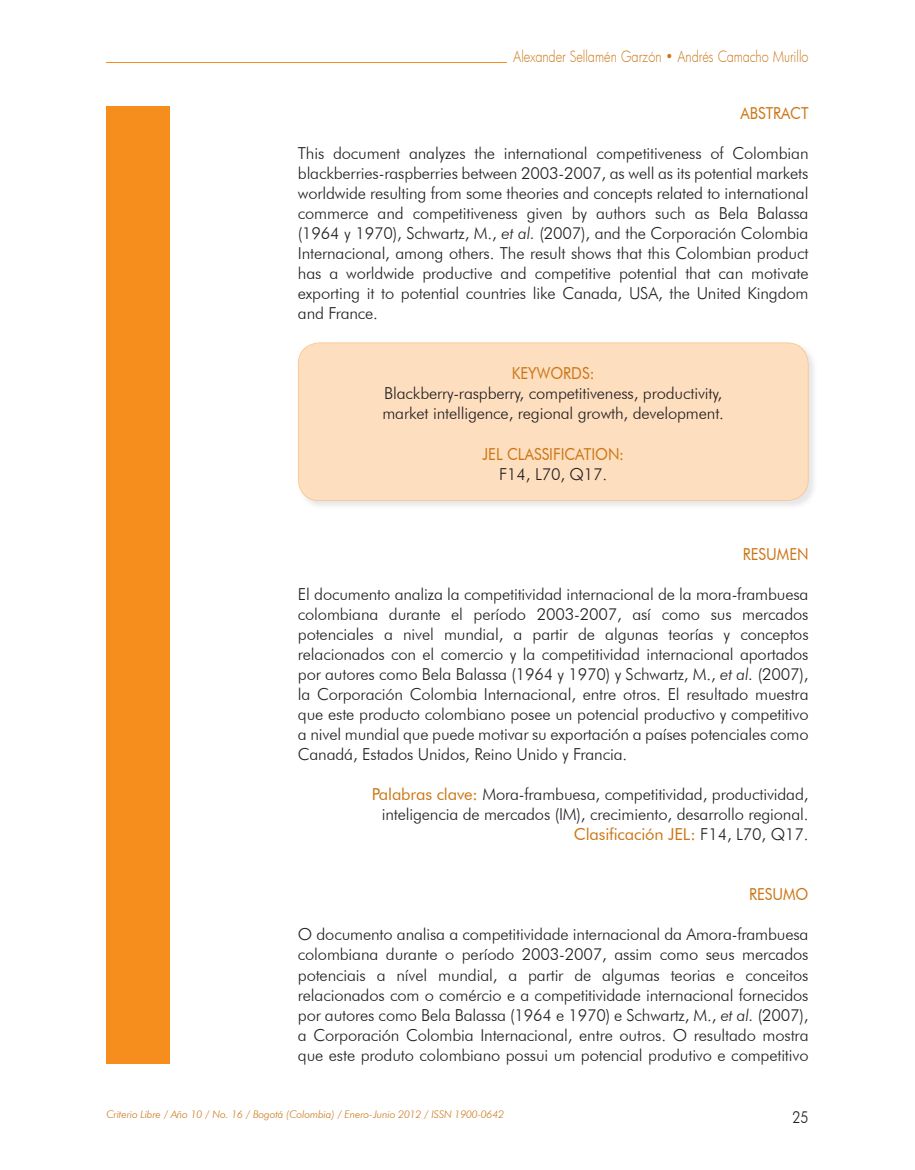
<style>
.page{position:relative;width:915px;height:1170px;background:#fff}
.page>*{position:absolute;margin:0;border:0;box-sizing:border-box;transform-origin:0 0}
.t1{font:300 16.5px/20.1px "Futura BT";letter-spacing:-.01em;color:#231f20;text-align:justify}
.t2{font:16.5px "Futura BT";color:#cb7616;scale:.9 1}
.t3{font:300 16.5px "Futura BT";letter-spacing:-.01em;color:#231f20;scale:.85 1}
.t4{font:300 15px "Futura";color:#cb7616;scale:.85 1}
.t5{font:italic 300 10.5px "Futura BT";letter-spacing:-.01em;color:#cb7616}
.s1{font-style:italic}
.s2{font-weight:400;color:#cb7616}
</style>
<div class="page">
<div style="left:106px;top:106px;width:64px;height:957px;background:#f68e1e"></div>
<hr style="left:106px;top:62px;width:400px;height:1px;background:#f68e1e">
<img style="left:297px;top:353px;width:517px;height:153px">
<div style="left:298px;top:342px;width:510px;height:159px;background:#fddebe"></div>
<p class="t4" style="left:513px;top:46px;width:349px">Alexander Sellamén Garzón • Andrés Camacho Murillo</p>
<p class="t2" style="left:740px;top:103px;width:77px">ABSTRACT</p>
<p class="t1" style="left:298px;top:143px;width:512px">this document analyzes the international competitiveness of colombian blackberries-raspberries between 2003-2007, as well as its potential markets worldwide resulting from some theories and concepts related to international commerce and competitiveness given by authors such as bela balassa (1964 y 1970), schwartz, m., <span class="s1">et al.</span> (2007), and the corporación colombia internacional, among others. the result shows that this colombian product has a worldwide productive and competitive potential that can motivate exporting it to potential countries like canada, usa, the united Kingdom and France.</p>
<p class="t2" style="left:511px;top:363px;width:94px">KEYWORDS:</p>
<p class="t1" style="left:382px;top:383px;width:343px">blackberry-raspberry, competitiveness, productivity, market intelligence, regional growth, development.</p>
<p class="t2" style="left:482px;top:443px;width:159px">JEL CLASSIFICATION:</p>
<p class="t1" style="left:499px;top:463px;width:110px">F14, L70, Q17.</p>
<p class="t2" style="left:742px;top:543px;width:74px">RESUMEN</p>
<p class="t1" style="left:298px;top:583px;width:512px">el documento analiza la competitividad internacional de la mora-frambuesa colombiana durante el período 2003-2007, así como sus mercados potenciales a nivel mundial, a partir de algunas teorías y conceptos relacionados con el comercio y la competitividad internacional aportados por autores como bela balassa (1964 y 1970) y schwartz, m., <span class="s1">et al.</span> (2007), la corporación colombia internacional, entre otros. el resultado muestra que este producto colombiano posee un potencial productivo y competitivo a nivel mundial que puede motivar su exportación a países potenciales como canadá, estados unidos, reino unido y Francia.</p>
<p class="t1" style="left:371px;top:784px;width:438px;text-align:right"><span class="s2">PALABRAS CLAVE:</span> mora-frambuesa, competitividad, productividad, inteligencia de mercados (im), crecimiento, desarrollo regional.<br><span class="s2">CLASIFICACIÓN JEL:</span> F14, L70, Q17.</p>
<p class="t2" style="left:748px;top:884px;width:67px">RESUMO</p>
<p class="t1" style="left:298px;top:924px;width:512px">o documento analisa a competitividade internacional da amora-frambuesa colombiana durante o período 2003-2007, assim como seus mercados potenciais a nível mundial, a partir de algumas teorias e conceitos relacionados com o comércio e a competitividade internacional fornecidos por autores como bela balassa (1964 e 1970) e schwartz, m., <span class="s1">et al.</span> (2007), a corporación colombia internacional, entre outros. o resultado mostra que este produto colombiano possui um potencial produtivo e competitivo</p>
<p class="t5" style="left:106px;top:1108px;width:399px">Criterio Libre / Año 10 / No. 16 / Bogotá (Colombia) / Enero-Junio 2012 / ISSN 1900-0642</p>
<p class="t3" style="left:792px;top:1106px;width:20px">25</p>
</div>
